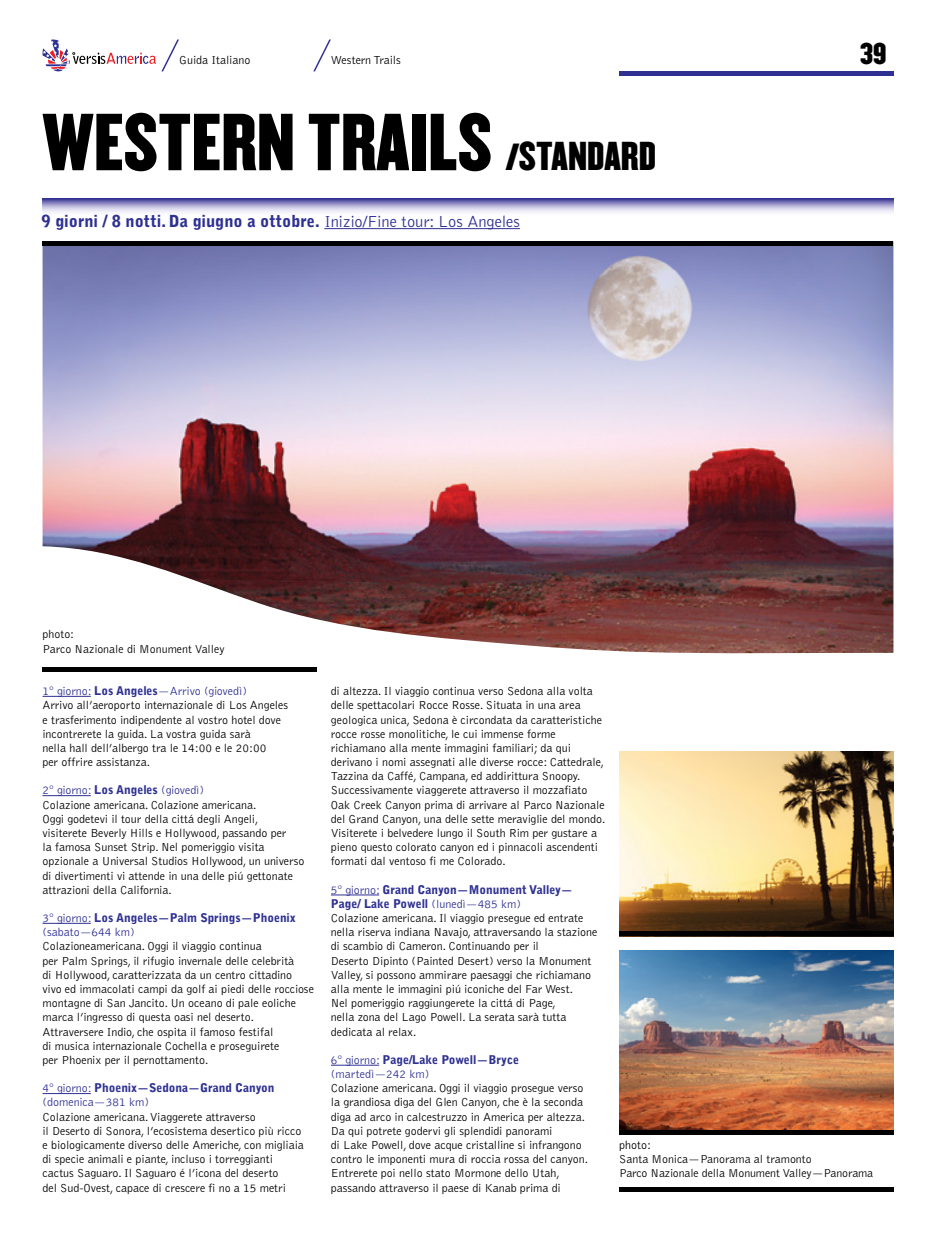
<style>
.page{position:relative;width:936px;height:1234px;background:#fff}
.page>*{position:absolute;margin:0;border:0;box-sizing:border-box;transform-origin:0 0}
.t1{font:70.5px "Champion HTF Welterweight";color:#000}
.t2{font:26.25px "Champion HTF Welterweight";color:#000}
.t3{font:900 16.5px "Bell Gothic";color:#2e3092}
.t4{font:300 12px/14.1px "Bell Gothic";letter-spacing:-.005em;color:#000}
.t5{font:900 12px/14.1px "Bell Gothic";letter-spacing:-.005em;color:#2e3092}
.t6{font:300 12px/14.1px "Bell Gothic";letter-spacing:-.005em;color:#2e3092}
.t7{font:300 11.85px/14.1px "Bell Gothic";color:#000}
.s1{font-size:33px}
.s2{font-size:35.25px}
.s3{font-weight:300}
.s4{color:#2e3092}
.s5{font-weight:900;color:#2e3092}
.s6{font-weight:900}
</style>
<div class="page">
<svg style="left:42px;top:39px;width:137px;height:33px"></svg>
<svg style="left:313px;top:39px;width:18px;height:32px"></svg>
<div style="left:619px;top:71px;width:274px;height:5px;background:#2e3092"></div>
<svg style="left:43px;top:198px;width:850px;height:15px;background:#a4a1ce"></svg>
<hr style="left:324px;top:228px;width:196px;height:1px;background:#2e3092">
<img style="left:43px;top:246px;width:850px;height:408px">
<div style="left:43px;top:666px;width:274px;height:5px;background:#000"></div>
<hr style="left:43px;top:696px;width:48px;height:1px;background:#2e3092">
<hr style="left:43px;top:795px;width:48px;height:1px;background:#2e3092">
<hr style="left:43px;top:922px;width:48px;height:1px;background:#2e3092">
<hr style="left:43px;top:1092px;width:48px;height:1px;background:#2e3092">
<hr style="left:331px;top:894px;width:48px;height:1px;background:#2e3092">
<hr style="left:331px;top:1064px;width:48px;height:1px;background:#2e3092">
<div style="left:43px;top:241px;width:850px;height:5px;background:#000"></div>
<div style="left:619px;top:1186px;width:274px;height:5px;background:#000"></div>
<img style="left:619px;top:751px;width:274px;height:180px">
<img style="left:619px;top:950px;width:274px;height:179px">
<div style="left:619px;top:931px;width:274px;height:5px;background:#000"></div>
<div style="left:619px;top:1129px;width:274px;height:5px;background:#000"></div>
<p class="t4" style="left:179px;top:53px;width:73px">Guida Italiano</p>
<p class="t4" style="left:331px;top:53px;width:72px">Western Trails</p>
<h1 class="t1" style="left:43px;top:95px;width:615px">WESTERN TRAILS <span class="s1">/</span><span class="s2">STANDARD</span></h1>
<h3 class="t3" style="left:42px;top:211px;width:480px">9 giorni / 8 notti. Da giugno a ottobre. <span class="s3">Inizio/Fine tour: Los Angeles</span></h3>
<h2 class="t2" style="left:860px;top:36px;width:28px">39</h2>
<p class="t7" style="left:43px;top:627px;width:184px">photo:<br>Parco Nazionale di Monument Valley</p>
<p class="t4" style="left:43px;top:684px;width:247px"><span class="s4">1° giorno:</span> <span class="s5">Los Angeles</span><span class="s4">—Arrivo (giovedì)<br></span>Arrivo all’aeroporto internazionale di Los Angeles e trasferimento indipendente al vostro hotel dove incontrerete la guida. La vostra guida sarà<br>nella hall dell’albergo tra le 14:00 e le 20:00<br>per offrire assistanza.</p>
<p class="t4" style="left:43px;top:783px;width:263px"><span class="s4">2° giorno:</span> <span class="s5">Los Angeles</span> <span class="s4">(giovedì)<br></span>Colazione americana. Colazione americana.<br>Oggi godetevi il tour della cittá degli Angeli, visiterete Beverly Hills e Hollywood, passando per<br>la famosa Sunset Strip. Nel pomeriggio visita opzionale a Universal Studios Hollywood, un universo di divertimenti vi attende in una delle piú gettonate attrazioni della California.</p>
<p class="t5" style="left:43px;top:910px;width:255px"><span class="s3">3° giorno:</span> Los Angeles—Palm Springs—Phoenix <span class="s3">(sabato—644 km)</span></p>
<p class="t4" style="left:43px;top:939px;width:273px">Colazioneamericana. Oggi il viaggio continua<br>per Palm Springs, il rifugio invernale delle celebrità<br>di Hollywood, caratterizzata da un centro cittadino vivo ed immacolati campi da golf ai piedi delle rocciose montagne di San Jancito. Un oceano di pale eoliche marca l’ingresso di questa oasi nel deserto.<br>Attraversere Indio, che ospita il famoso festifal<br>di musica internazionale Cochella e proseguirete<br>per Phoenix per il pernottamento.</p>
<p class="t5" style="left:43px;top:1080px;width:233px"><span class="s3">4° giorno:</span> Phoenix—Sedona—Grand Canyon <span class="s3">(domenica—381 km)</span></p>
<p class="t4" style="left:43px;top:1109px;width:263px">Colazione americana. Viaggerete attraverso<br>il Deserto di Sonora, l’ecosistema desertico più ricco e biologicamente diverso delle Americhe, con migliaia di specie animali e piante, incluso i torreggianti cactus Saguaro. Il Saguaro é l’icona del deserto<br>del Sud-Ovest, capace di crescere fi no a 15 metri</p>
<p class="t4" style="left:331px;top:684px;width:276px">di altezza. Il viaggio continua verso Sedona alla volta delle spettacolari Rocce Rosse. Situata in una area geologica unica, Sedona è circondata da caratteristiche rocce rosse monolitiche, le cui immense forme richiamano alla mente immagini familiari; da qui derivano i nomi assegnati alle diverse rocce: Cattedrale, Tazzina da Caffé, Campana, ed addirittura Snoopy.<br>Successivamente viaggerete attraverso il mozzafiato Oak Creek Canyon prima di arrivare al Parco Nazionale del Grand Canyon, una delle sette meraviglie del mondo.<br>Visiterete i belvedere lungo il South Rim per gustare a pieno questo colorato canyon ed i pinnacoli ascendenti formati dal ventoso fi me Colorado.</p>
<p class="t4" style="left:331px;top:882px;width:268px"><span class="s4">5° giorno:</span> <span class="s5">Grand Canyon—Monument Valley— Page/ Lake Powell</span> <span class="s4">(lunedì—485 km)<br></span>Colazione americana. Il viaggio presegue ed entrate nella riserva indiana Navajo, attraversando la stazione di scambio di Cameron. Continuando per il<br>Deserto Dipinto (Painted Desert) verso la Monument Valley, si possono ammirare paesaggi che richiamano alla mente le immagini piú iconiche del Far West.<br>Nel pomeriggio raggiungerete la cittá di Page,<br>nella zona del Lago Powell. La serata sarà tutta dedicata al relax.</p>
<p class="t6" style="left:331px;top:1052px;width:190px">6° giorno: <span class="s6">Page/Lake Powell—Bryce </span>(martedì—242 km)</p>
<p class="t4" style="left:331px;top:1081px;width:258px">Colazione americana. Oggi il viaggio prosegue verso la grandiosa diga del Glen Canyon, che è la seconda diga ad arco in calcestruzzo in America per altezza.<br>Da qui potrete godervi gli splendidi panorami<br>di Lake Powell, dove acque cristalline si infrangono contro le imponenti mura di roccia rossa del canyon.<br>Entrerete poi nello stato Mormone dello Utah, passando attraverso il paese di Kanab prima di</p>
<p class="t4" style="left:619px;top:1138px;width:33px">photo:</p>
<p class="t7" style="left:619px;top:1152px;width:255px">Santa Monica—Panorama al tramonto<br>Parco Nazionale della Monument Valley—Panorama</p>
</div>
